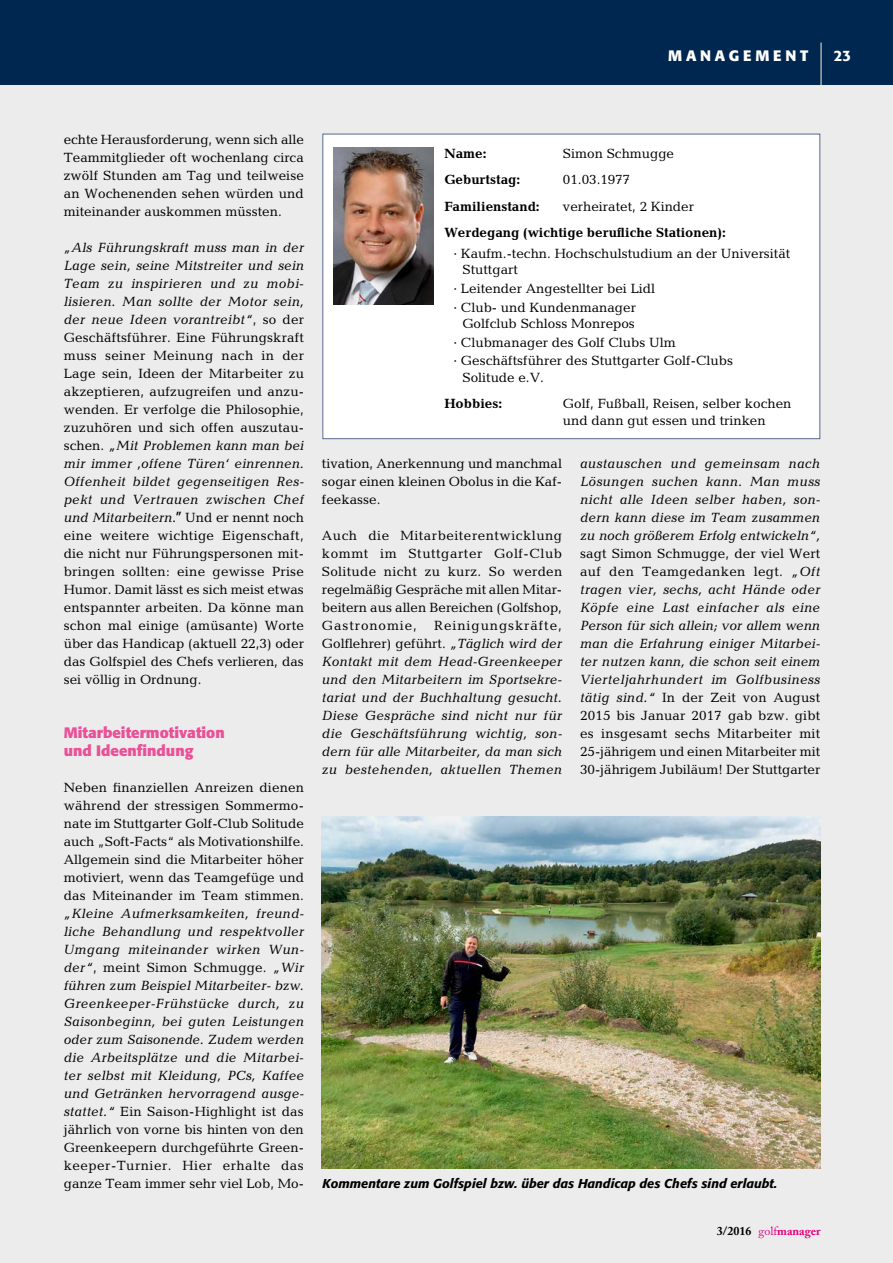
<style>
.page{position:relative;width:893px;height:1263px;background:#fff}
.page>*{position:absolute;margin:0;border:0;box-sizing:border-box;transform-origin:0 0}
.t1{font:700 15px/18px "Formata";color:#ea5097}
.t2{font:700 15px "Formata";letter-spacing:.25em;color:#fff}
.t3{font:500 15px "Formata";color:#fff}
.t4{font:13.5px/18px "Candida";color:#000;text-align:justify}
.t5{font:italic 13.5px/18px "Candida";letter-spacing:.01em;color:#000;text-align:justify}
.t6{font:700 13.5px "Candida";color:#000}
.t7{font:italic 500 12.75px "Formata";color:#000}
.t8{font:700 12px "Adobe Caslon Pro";color:#e5007d}
.s1{font-style:italic}
.s2{font-family:"Formata"}
.s3{font-style:normal}
.s4{color:#000}
.s5{font-weight:400}
</style>
<div class="page">
<div style="left:0;top:0;width:893px;height:85px;background:#002750"></div>
<hr style="left:821px;top:43px;width:1px;height:42px;background:#fff">
<div style="left:0;top:85px;width:893px;height:1178px;background:#ececed"></div>
<div style="left:323px;top:134px;width:497px;height:305px;background:#fff"></div>
<div style="left:322px;top:134px;width:498px;height:305px;border:1px solid #56678c"></div>
<img style="left:333px;top:148px;width:100px;height:157px">
<img style="left:322px;top:817px;width:498px;height:352px">
<p class="t2" style="left:668px;top:46px;width:142px">Management</p>
<p class="t3" style="left:834px;top:46px;width:19px">23</p>
<p class="t4" style="left:64px;top:130px;width:242px">echte Herausforderung, wenn sich alle Teammitglieder oft wochenlang circa zwölf Stunden am Tag und teilweise an Wochenenden sehen würden und miteinander auskommen müssten.</p>
<p class="t4" style="left:64px;top:238px;width:242px"><span class="s1">„Als Führungskraft muss man in der Lage sein, seine Mitstreiter und sein Team zu inspirieren und zu mobi&shy;lisieren. Man sollte der Motor sein, der neue Ideen vorantreibt“</span>, so der Geschäftsführer. Eine Führungskraft muss seiner Meinung nach in der Lage sein, Ideen der Mitarbeiter zu akzeptieren, aufzugreifen und anzu&shy;wenden. Er verfolge die Philosophie, zuzuhören und sich offen auszutau&shy;schen. <span class="s1">„Mit Problemen kann man bei mir immer ‚offene Türen‘ einrennen.<br>Offenheit bildet gegenseitigen Res&shy;pekt und Vertrauen zwischen Chef und Mitarbeitern.</span><span class="s2">”</span> Und er nennt noch eine weitere wichtige Eigenschaft, die nicht nur Führungspersonen mit&shy;bringen sollten: eine gewisse Prise Humor. Damit lässt es sich meist etwas entspannter arbeiten. Da könne man schon mal einige (amüsante) Worte über das Handicap (aktuell 22,3) oder das Golfspiel des Chefs verlieren, das sei völlig in Ordnung.</p>
<p class="t1" style="left:64px;top:724px;width:162px">Mitarbeitermotivation und Ideenfindung</p>
<p class="t4" style="left:64px;top:778px;width:242px">Neben finanziellen Anreizen dienen während der stressigen Sommermo&shy;nate im Stuttgarter Golf-Club Solitude auch „Soft-Facts“ als Motivationshilfe.<br>Allgemein sind die Mitarbeiter höher motiviert, wenn das Teamgefüge und das Miteinander im Team stimmen.</p>
<p class="t5" style="left:64px;top:904px;width:242px">„Kleine Aufmerksamkeiten, freund&shy;liche Behandlung und respektvoller Umgang miteinander wirken Wun&shy;der“<span class="s3">, meint Simon Schmugge.</span> „Wir führen zum Beispiel Mitarbeiter- bzw.<br>Greenkeeper-Frühstücke durch, zu Saisonbeginn, bei guten Leistungen oder zum Saisonende. Zudem werden die Arbeitsplätze und die Mitarbei&shy;ter selbst mit Kleidung, PCs, Kaffee und Getränken hervorragend ausge&shy;stattet.“ <span class="s3">Ein Saison-Highlight ist das jährlich von vorne bis hinten von den Greenkeepern durchgeführte Green&shy;keeper-Turnier. Hier erhalte das ganze Team immer sehr viel Lob, Mo-</span></p>
<p class="t6" style="left:444px;top:145px;width:44px">Name:</p>
<p class="t4" style="left:563px;top:144px;width:113px">Simon Schmugge</p>
<p class="t6" style="left:444px;top:172px;width:77px">Geburtstag:</p>
<p class="t4" style="left:563px;top:171px;width:69px">01.03.1977</p>
<p class="t6" style="left:444px;top:198px;width:97px">Familienstand:</p>
<p class="t4" style="left:563px;top:197px;width:133px">verheiratet, 2 Kinder</p>
<p class="t6" style="left:444px;top:225px;width:283px">Werdegang (wichtige berufliche Stationen):</p>
<p class="t4" style="left:462px;top:245px;width:330px;line-height:16.5px;text-indent:-9px">· Kaufm.-techn. Hochschulstudium an der Universität<br>Stuttgart</p>
<p class="t4" style="left:453px;top:279px;width:203px;line-height:18.6px">· Leitender Angestellter bei Lidl · Club- und Kundenmanager</p>
<p class="t4" style="left:453px;top:314px;width:281px;line-height:18.6px;text-align:left;text-indent:9px">Golfclub Schloss Monrepos<br>· Clubmanager des Golf Clubs Ulm<br>· Geschäftsführer des Stuttgarter Golf-Clubs</p>
<p class="t4" style="left:462px;top:368px;width:83px">Solitude e.V.</p>
<p class="t6" style="left:444px;top:396px;width:59px">Hobbies:</p>
<p class="t4" style="left:563px;top:396px;width:230px;line-height:16.5px">Golf, Fußball, Reisen, selber kochen und dann gut essen und trinken</p>
<p class="t4" style="left:322px;top:454px;width:242px">tivation, Anerkennung und manchmal sogar einen kleinen Obolus in die Kaf&shy;feekasse.</p>
<p class="t4" style="left:322px;top:526px;width:242px">Auch die Mitarbeiterentwicklung kommt im Stuttgarter Golf-Club Solitude nicht zu kurz. So werden regelmäßig Gespräche mit allen Mitar&shy;beitern aus allen Bereichen (Golfshop, Gastronomie,</p>
<p class="t5" style="left:322px;top:616px;width:242px;text-indent:112px"><span class="s3">Reinigungskräfte, Golflehrer) geführt.</span> „Täglich wird der Kontakt mit dem Head-Greenkeeper und den Mitarbeitern im Sportsekre&shy;tariat und der Buchhaltung gesucht.<br>Diese Gespräche sind nicht nur für die Geschäftsführung wichtig, son&shy;dern für alle Mitarbeiter, da man sich zu bestehenden, aktuellen Themen</p>
<p class="t5" style="left:580px;top:454px;width:242px">austauschen und gemeinsam nach Lösungen suchen kann. Man muss nicht alle Ideen selber haben, son&shy;dern kann diese im Team zusammen zu noch größerem Erfolg entwickeln“,</p>
<p class="t5" style="left:580px;top:544px;width:242px"><span class="s3">sagt Simon Schmugge, der viel Wert auf den Teamgedanken legt.</span> „Oft tragen vier, sechs, acht Hände oder Köpfe eine Last einfacher als eine Person für sich allein; vor allem wenn man die Erfahrung einiger Mitarbei&shy;ter nutzen kann, die schon seit einem Vierteljahrhundert im Golfbusiness tätig sind.“ <span class="s3">In der Zeit von August 2015 bis Januar 2017 gab bzw. gibt es insgesamt sechs Mitarbeiter mit 25-jährigem und einen Mitarbeiter mit 30-jährigem Jubiläum! Der Stuttgarter</span></p>
<p class="t7" style="left:322px;top:1176px;width:456px">Kommentare zum Golfspiel bzw. über das Handicap des Chefs sind erlaubt.</p>
<p class="t8" style="left:717px;top:1224px;width:105px"><span class="s4">3/2016</span> <span class="s5">golf</span>manager</p>
</div>
